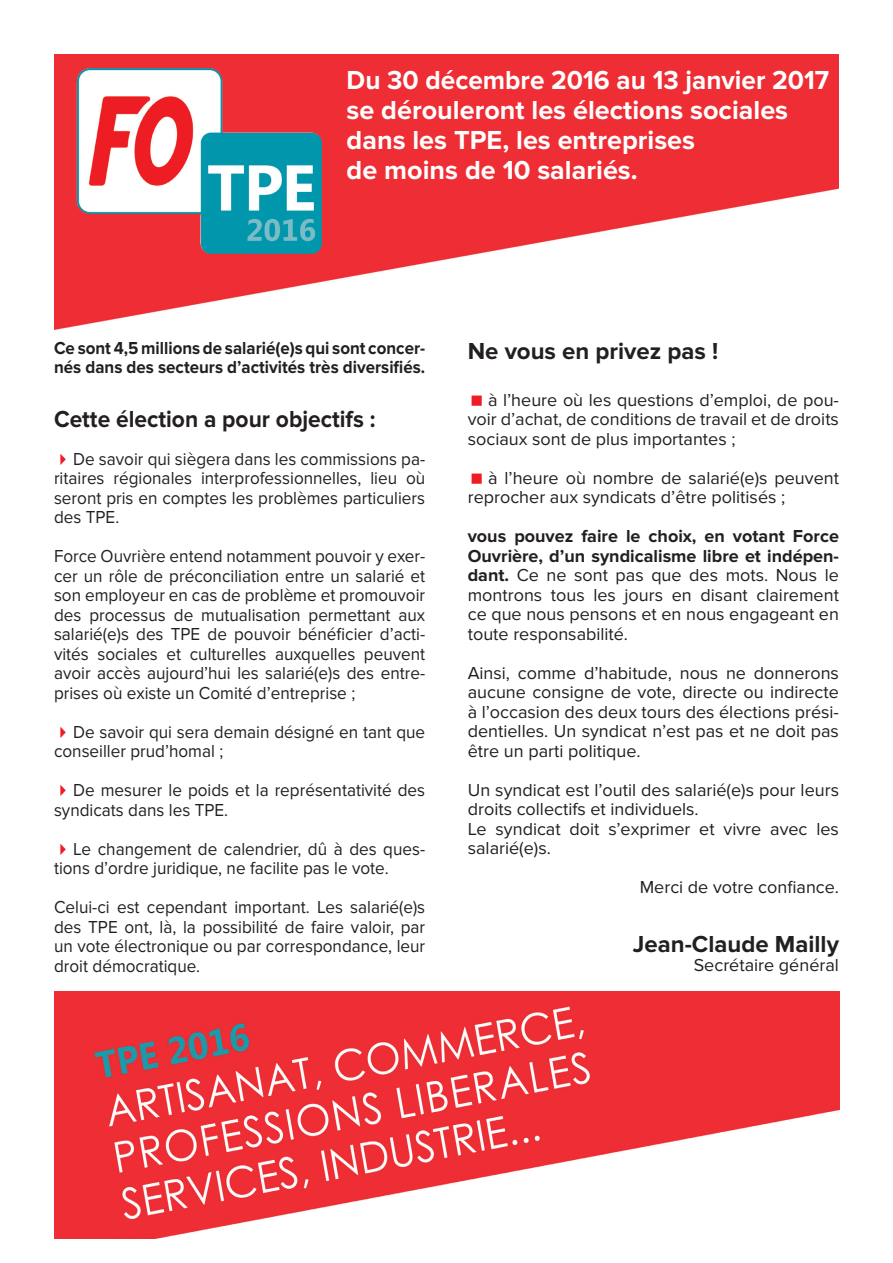
<style>
.page{position:relative;width:893px;height:1263px;background:#fff}
.page>*{position:absolute;margin:0;border:0;box-sizing:border-box;transform-origin:0 0}
.t1{font:700 27px/30px "Proxima Nova";color:#fff}
.t2{font:700 24px "Proxima Nova";color:#231f20}
.t3{font:700 24px "Proxima Nova";color:#231f20;scale:.95 1}
.t4{font:18px/19.5px "Proxima Nova";color:#231f20;text-align:justify;scale:.95 1}
.t5{font:18px/19.5px "Proxima Nova";color:#231f20;text-align:justify}
.t6{font:700 18px/19.5px "Proxima Nova";color:#231f20;scale:.94 1}
.s1{color:#ee1d23}
.s2{font-weight:700}
</style>
<div class="page">
<img style="left:54px;top:54px;width:785px;height:277px">
<img style="left:77px;top:68px;width:245px;height:186px">
<img style="left:55px;top:991px;width:784px;height:248px">
<h1 class="t1" style="left:347px;top:66px;width:484px">Du 30 décembre 2016 au 13 janvier 2017 se dérouleront les élections sociales dans les TPE, les entreprises<br>de moins de 10 salariés.</h1>
<p class="t6" style="left:54px;top:338px;width:396px">Ce sont 4,5 millions de salarié(e)s qui sont concer&shy;nés dans des secteurs d’activités très diversifiés.</p>
<h2 class="t3" style="left:54px;top:405px;width:340px">Cette élection a pour objectifs :</h2>
<p class="t4" style="left:54px;top:449px;width:392px"><span class="s1">✔</span>De savoir qui siègera dans les commissions pa&shy;ritaires régionales interprofessionnelles, lieu où seront pris en comptes les problèmes particuliers des TPE.</p>
<p class="t4" style="left:54px;top:547px;width:392px">Force Ouvrière entend notamment pouvoir y exer&shy;cer un rôle de préconciliation entre un salarié et son employeur en cas de problème et promouvoir des processus de mutualisation permettant aux salarié(e)s des TPE de pouvoir bénéficier d’acti&shy;vités sociales et culturelles auxquelles peuvent avoir accès aujourd’hui les salarié(e)s des entre&shy;prises où existe un Comité d’entreprise ;</p>
<p class="t4" style="left:54px;top:722px;width:392px"><span class="s1">✔</span>De savoir qui sera demain désigné en tant que conseiller prud’homal ;</p>
<p class="t4" style="left:54px;top:781px;width:392px"><span class="s1">✔</span>De mesurer le poids et la représentativité des syndicats dans les TPE.</p>
<p class="t4" style="left:54px;top:839px;width:392px"><span class="s1">✔</span>Le changement de calendrier, dû à des ques&shy;tions d’ordre juridique, ne facilite pas le vote.</p>
<p class="t4" style="left:54px;top:898px;width:392px">Celui-ci est cependant important. Les salarié(e)s des TPE ont, là, la possibilité de faire valoir, par un vote électronique ou par correspondance, leur droit démocratique.</p>
<h2 class="t2" style="left:468px;top:337px;width:252px">Ne vous en privez pas !</h2>
<p class="t5" style="left:468px;top:390px;width:373px;text-indent:20px">à l’heure où les questions d’emploi, de pou&shy;voir d’achat, de conditions de travail et de droits sociaux sont de plus importantes ;</p>
<p class="t5" style="left:468px;top:468px;width:373px;text-indent:20px">à l’heure où nombre de salarié(e)s peuvent reprocher aux syndicats d’être politisés ;</p>
<p class="t5" style="left:468px;top:527px;width:373px"><span class="s2">vous pouvez faire le choix, en votant Force Ouvrière, d’un syndicalisme libre et indépen&shy;dant.</span> Ce ne sont pas que des mots. Nous le montrons tous les jours en disant clairement ce que nous pensons et en nous engageant en toute responsabilité.</p>
<p class="t5" style="left:468px;top:663px;width:373px">Ainsi, comme d’habitude, nous ne donnerons aucune consigne de vote, directe ou indirecte à l’occasion des deux tours des élections prési&shy;dentielles. Un syndicat n’est pas et ne doit pas être un parti politique.</p>
<p class="t5" style="left:468px;top:780px;width:373px;text-align:left">Un syndicat est l’outil des salarié(e)s pour leurs droits collectifs et individuels.<br>Le syndicat doit s’exprimer et vivre avec les salarié(e)s.</p>
<p class="t5" style="left:640px;top:878px;width:201px">Merci de votre confiance.</p>
<h2 class="t2" style="left:633px;top:930px;width:208px">Jean-Claude Mailly</h2>
<p class="t5" style="left:694px;top:956px;width:147px">Secrétaire général</p>
</div>
